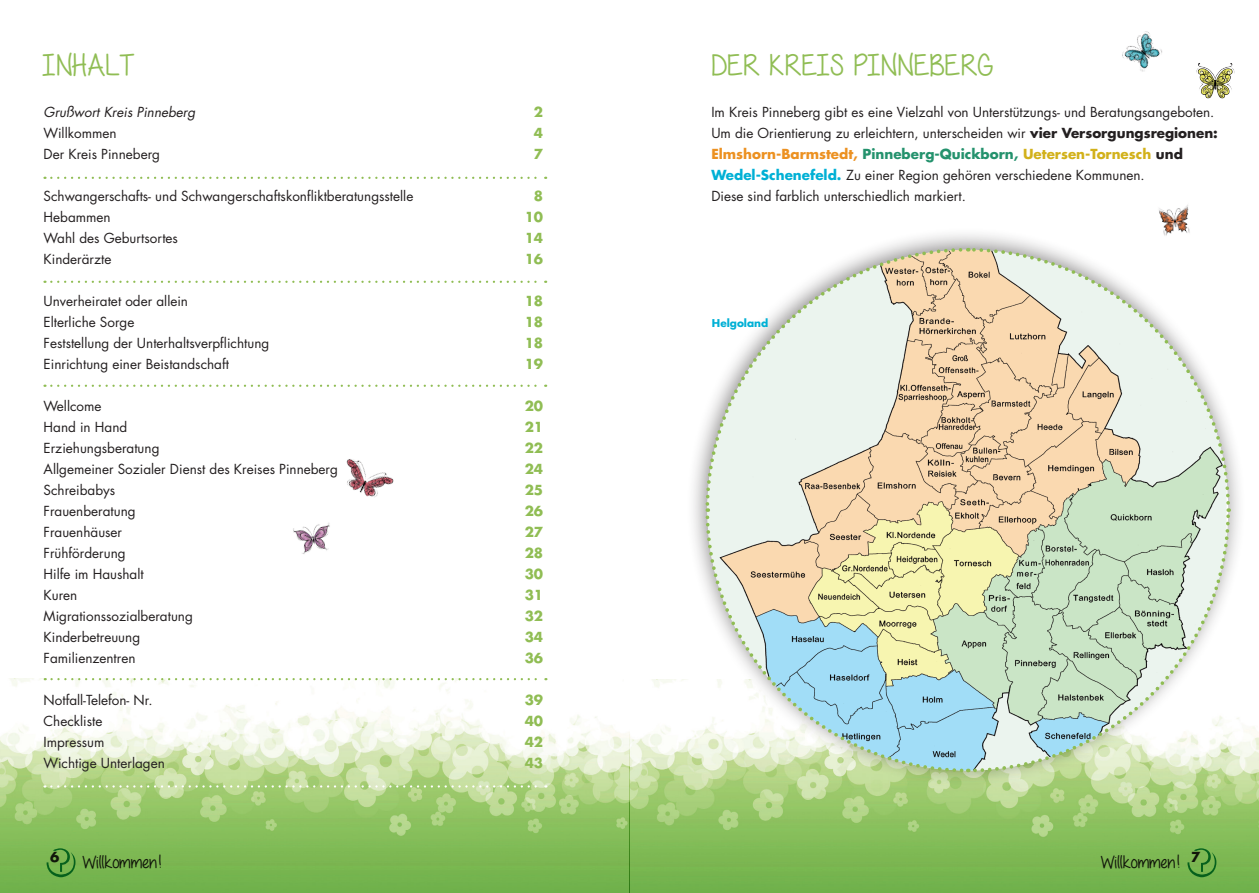
<style>
.page{position:relative;width:1259px;height:893px;background:#fff}
.page>*{position:absolute;margin:0;border:0;box-sizing:border-box;transform-origin:0 0}
.t1{font:30px "All Things Pink";color:#90bd54}
.t2{font:18.3px "All Things Pink";color:#231f20}
.t3{font:13.5px/21px "Futura";color:#231f20}
.t4{font:700 13.5px "Futura";color:#90bd54}
.t5{font:italic 13.5px "Futura";color:#231f20}
.t6{font:700 13.5px "Futura";color:#231f20}
.t7{font:700 10.5px "Futura";color:#00b0d5}
.s1{font-weight:700}
.s2{font-weight:700;color:#ec9121}
.s3{font-weight:700;color:#24926d}
.s4{font-weight:700;color:#d2b11a}
.s5{font-weight:700;color:#00b0d5}
</style>
<div class="page">
<img style="left:0;top:678px;width:1259px;height:215px">
<svg style="left:51px;top:177px;width:495px;height:2px"></svg>
<svg style="left:51px;top:385px;width:495px;height:2px"></svg>
<svg style="left:45px;top:678px;width:501px;height:2px"></svg>
<svg style="left:51px;top:785px;width:495px;height:3px"></svg>
<svg style="left:51px;top:281px;width:495px;height:2px"></svg>
<img style="left:346px;top:459px;width:48px;height:38px">
<img style="left:293px;top:523px;width:37px;height:31px">
<img style="left:1196px;top:63px;width:39px;height:35px">
<img style="left:1122px;top:31px;width:40px;height:41px">
<img style="left:1159px;top:205px;width:30px;height:21px">
<div style="left:686px;top:226px;width:560px;height:560px;background:#231f20;opacity:.5"></div>
<svg style="left:971px;top:510px;width:260px;height:264px;background:#cddfc8"></svg>
<svg style="left:967px;top:246px;width:264px;height:261px"></svg>
<svg style="left:703px;top:246px;width:261px;height:264px"></svg>
<svg style="left:703px;top:514px;width:265px;height:260px;background:#d1dfcc"></svg>
<h1 class="t1" style="left:44px;top:49px;width:93px">INHALT</h1>
<p class="t5" style="left:44px;top:103px;width:153px">Grußwort Kreis Pinneberg</p>
<p class="t4" style="left:534px;top:103px;width:11px">2</p>
<p class="t3" style="left:44px;top:122px;width:74px">Willkommen</p>
<p class="t4" style="left:534px;top:124px;width:11px">4</p>
<p class="t3" style="left:44px;top:143px;width:118px">Der Kreis Pinneberg</p>
<p class="t4" style="left:534px;top:145px;width:11px">7</p>
<p class="t3" style="left:44px;top:185px;width:371px">Schwangerschafts- und Schwangerschaftskonfliktberatungsstelle</p>
<p class="t4" style="left:534px;top:187px;width:11px">8</p>
<p class="t3" style="left:44px;top:206px;width:69px">Hebammen</p>
<p class="t4" style="left:525px;top:208px;width:20px">10</p>
<p class="t3" style="left:44px;top:227px;width:136px">Wahl des Geburtsortes</p>
<p class="t4" style="left:525px;top:229px;width:20px">14</p>
<p class="t3" style="left:44px;top:248px;width:69px">Kinderärzte</p>
<p class="t4" style="left:525px;top:250px;width:20px">16</p>
<p class="t3" style="left:44px;top:290px;width:146px">Unverheiratet oder allein</p>
<p class="t4" style="left:525px;top:292px;width:20px">18</p>
<p class="t3" style="left:44px;top:311px;width:92px">Elterliche Sorge</p>
<p class="t4" style="left:525px;top:313px;width:20px">18</p>
<p class="t3" style="left:44px;top:332px;width:227px">Feststellung der Unterhaltsverpflichtung</p>
<p class="t4" style="left:525px;top:334px;width:20px">18</p>
<p class="t3" style="left:44px;top:353px;width:187px">Einrichtung einer Beistandschaft</p>
<p class="t4" style="left:525px;top:355px;width:20px">19</p>
<p class="t3" style="left:44px;top:395px;width:59px">Wellcome</p>
<p class="t4" style="left:525px;top:397px;width:20px">20</p>
<p class="t3" style="left:44px;top:416px;width:85px">Hand in Hand</p>
<p class="t4" style="left:525px;top:418px;width:20px">21</p>
<p class="t3" style="left:44px;top:437px;width:117px">Erziehungsberatung</p>
<p class="t4" style="left:525px;top:439px;width:20px">22</p>
<p class="t3" style="left:44px;top:458px;width:296px">Allgemeiner Sozialer Dienst des Kreises Pinneberg</p>
<p class="t4" style="left:525px;top:460px;width:20px">24</p>
<p class="t3" style="left:44px;top:479px;width:73px">Schreibabys</p>
<p class="t4" style="left:525px;top:481px;width:20px">25</p>
<p class="t3" style="left:44px;top:500px;width:94px">Frauenberatung</p>
<p class="t4" style="left:525px;top:502px;width:20px">26</p>
<p class="t3" style="left:44px;top:521px;width:80px">Frauenhäuser</p>
<p class="t4" style="left:525px;top:523px;width:20px">27</p>
<p class="t3" style="left:44px;top:542px;width:84px">Frühförderung</p>
<p class="t4" style="left:525px;top:544px;width:20px">28</p>
<p class="t3" style="left:44px;top:563px;width:102px">Hilfe im Haushalt</p>
<p class="t4" style="left:525px;top:565px;width:20px">30</p>
<p class="t3" style="left:44px;top:584px;width:35px">Kuren</p>
<p class="t4" style="left:525px;top:586px;width:20px">31</p>
<p class="t3" style="left:44px;top:605px;width:151px">Migrationssozialberatung</p>
<p class="t4" style="left:525px;top:607px;width:20px">32</p>
<p class="t3" style="left:44px;top:626px;width:98px">Kinderbetreuung</p>
<p class="t4" style="left:525px;top:628px;width:20px">34</p>
<p class="t3" style="left:44px;top:647px;width:93px">Familienzentren</p>
<p class="t4" style="left:525px;top:649px;width:20px">36</p>
<p class="t3" style="left:44px;top:689px;width:111px">Notfall-Telefon- Nr.</p>
<p class="t4" style="left:525px;top:691px;width:20px">39</p>
<p class="t3" style="left:44px;top:710px;width:60px">Checkliste</p>
<p class="t4" style="left:525px;top:712px;width:20px">40</p>
<p class="t3" style="left:44px;top:731px;width:62px">Impressum</p>
<p class="t4" style="left:525px;top:733px;width:20px">42</p>
<p class="t3" style="left:44px;top:752px;width:123px">Wichtige Unterlagen</p>
<p class="t4" style="left:525px;top:754px;width:20px">43</p>
<h1 class="t1" style="left:711px;top:49px;width:283px">DER KREIS PINNEBERG</h1>
<p class="t3" style="left:711px;top:101px;width:508px">Im Kreis Pinneberg gibt es eine Vielzahl von Unterstützungs- und Beratungsangeboten.<br>Um die Orientierung zu erleichtern, unterscheiden wir <span class="s1">vier Versorgungsregionen:<br></span><span class="s2">Elmshorn-Barmstedt,</span> <span class="s3">Pinneberg-Quickborn,</span> <span class="s4">Uetersen-Tornesch</span> <span class="s1">und </span><span class="s5">Wedel-Schenefeld.</span> Zu einer Region gehören verschiedene Kommunen.<br>Diese sind farblich unterschiedlich markiert.</p>
<p class="t7" style="left:712px;top:316px;width:58px">Helgoland</p>
<p class="t6" style="left:50px;top:847px;width:11px">6</p>
<h2 class="t2" style="left:83px;top:852px;width:81px">Willkommen!</h2>
<h2 class="t2" style="left:1101px;top:852px;width:101px">Willkommen! <sup>7</sup></h2>
</div>
